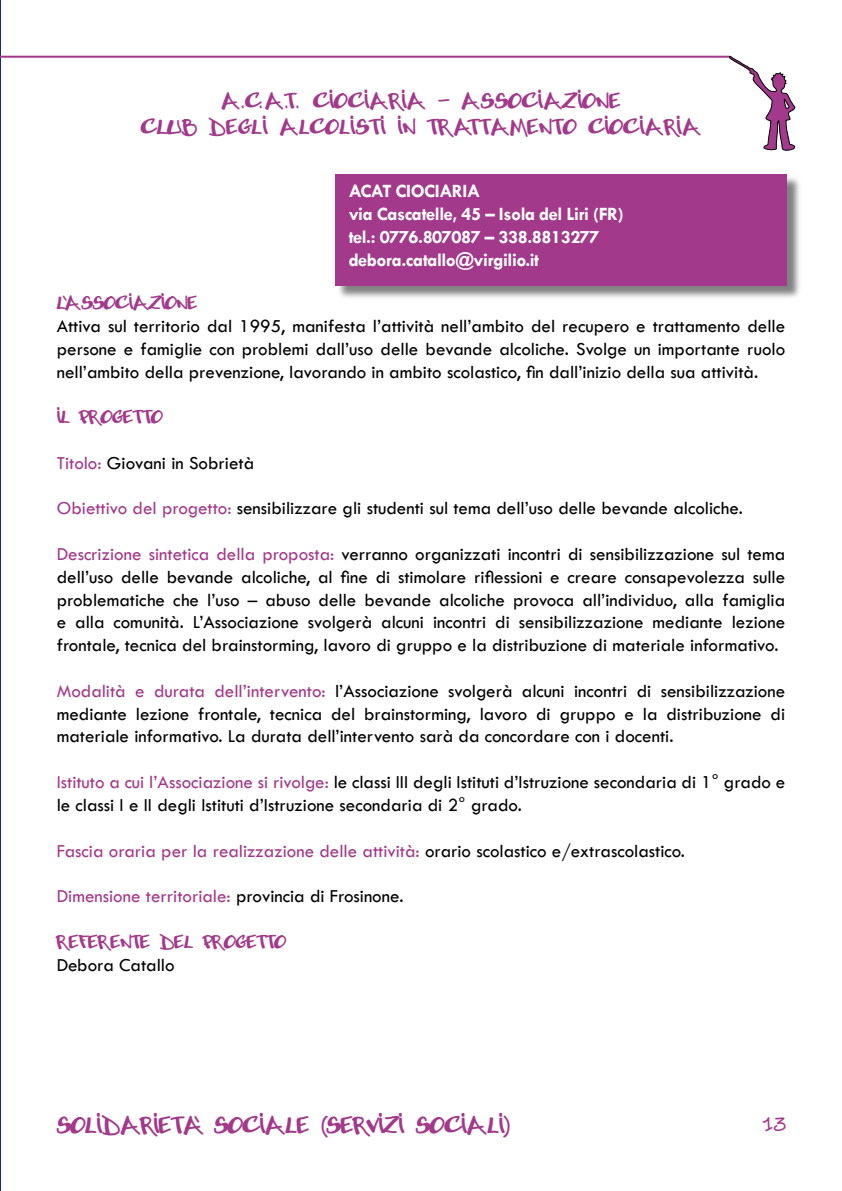
<style>
.page{position:relative;width:842px;height:1191px;background:#fff}
.page>*{position:absolute;margin:0;border:0;box-sizing:border-box;transform-origin:0 0}
.t1{font:24px "Abuse";color:#a2398a}
.t2{font:22px/26.4px "Abuse";letter-spacing:.025em;color:#a2398a;text-align:center}
.t3{font:20px "Abuse";color:#a2398a}
.t4{font:19px/22.8px "Tw Cen";color:#000;text-align:justify}
.t5{font:19px "Tw Cen";color:#a2398a}
.t6{font:700 19px/22.8px "Tw Cen";letter-spacing:-.025em;color:#fff}
.t7{font:19px "Abuse";color:#a2398a}
.s1{color:#a2398a}
.s2{color:#000}
</style>
<div class="page">
<hr style="left:0;top:0;width:1px;height:1191px;background:#162983">
<div style="left:336px;top:175px;width:466px;height:126px;background:#000;opacity:.5"></div>
<div style="left:335px;top:174px;width:452px;height:111px;background:#a2398a"></div>
<hr style="left:0;top:56px;width:737px;height:2px;background:#a2398a">
<svg style="left:728px;top:55px;width:68px;height:96px"></svg>
<p class="t2" style="left:141px;top:88px;width:562px">A.C.A.T. CIOCIARIA - ASSOCIAZIONE<br>CLUB DEGLI ALCOLISTI IN TRATTAMENTO CIOCIARIA</p>
<p class="t6" style="left:349px;top:179px;width:277px">ACAT CIOCIARIA<br>via Cascatelle, 45 – Isola del Liri (FR) tel.: 0776.807087 – 338.8813277 debora.catallo@virgilio.it</p>
<p class="t7" style="left:57px;top:293px;width:142px">L`ASSOCIAZIONE</p>
<p class="t4" style="left:57px;top:314px;width:730px">Attiva sul territorio dal 1995, manifesta l’attività nell’ambito del recupero e trattamento delle persone e famiglie con problemi dall’uso delle bevande alcoliche. Svolge un importante ruolo nell’ambito della prevenzione, lavorando in ambito scolastico, fin dall’inizio della sua attività.</p>
<p class="t7" style="left:57px;top:407px;width:107px">IL PROGETTO</p>
<p class="t4" style="left:57px;top:451px;width:199px"><span class="s1">Titolo:</span> Giovani in Sobrietà</p>
<p class="t4" style="left:57px;top:497px;width:688px"><span class="s1">Obiettivo del progetto:</span> sensibilizzare gli studenti sul tema dell’uso delle bevande alcoliche.</p>
<p class="t4" style="left:57px;top:542px;width:730px"><span class="s1">Descrizione sintetica della proposta:</span> verranno organizzati incontri di sensibilizzazione sul tema dell’uso delle bevande alcoliche, al fine di stimolare riflessioni e creare consapevolezza sulle problematiche che l’uso – abuso delle bevande alcoliche provoca all’individuo, alla famiglia e alla comunità. L’Associazione svolgerà alcuni incontri di sensibilizzazione mediante lezione frontale, tecnica del brainstorming, lavoro di gruppo e la distribuzione di materiale informativo.</p>
<p class="t4" style="left:57px;top:679px;width:730px"><span class="s1">Modalità e durata dell’intervento:</span> l’Associazione svolgerà alcuni incontri di sensibilizzazione mediante lezione frontale, tecnica del brainstorming, lavoro di gruppo e la distribuzione di materiale informativo. La durata dell’intervento sarà da concordare con i docenti.</p>
<p class="t4" style="left:57px;top:770px;width:730px"><span class="s1">Istituto a cui l’Associazione si rivolge:</span> le classi III degli Istituti d’Istruzione secondaria di 1° grado e le classi I e II degli Istituti d’Istruzione secondaria di 2° grado.</p>
<p class="t5" style="left:57px;top:839px;width:630px">Fascia oraria per la realizzazione delle attività: <span class="s2">orario scolastico e/extrascolastico.</span></p>
<p class="t5" style="left:57px;top:884px;width:348px">Dimensione territoriale: <span class="s2">provincia di Frosinone.</span></p>
<p class="t7" style="left:57px;top:931px;width:231px">REFERENTE DEL PROGETTO</p>
<p class="t4" style="left:57px;top:953px;width:119px">Debora Catallo</p>
<p class="t1" style="left:57px;top:1113px;width:455px">SOLIDARIETA` SOCIALE (SERVIZI SOCIALI)</p>
<p class="t3" style="left:763px;top:1113px;width:24px">13</p>
</div>
